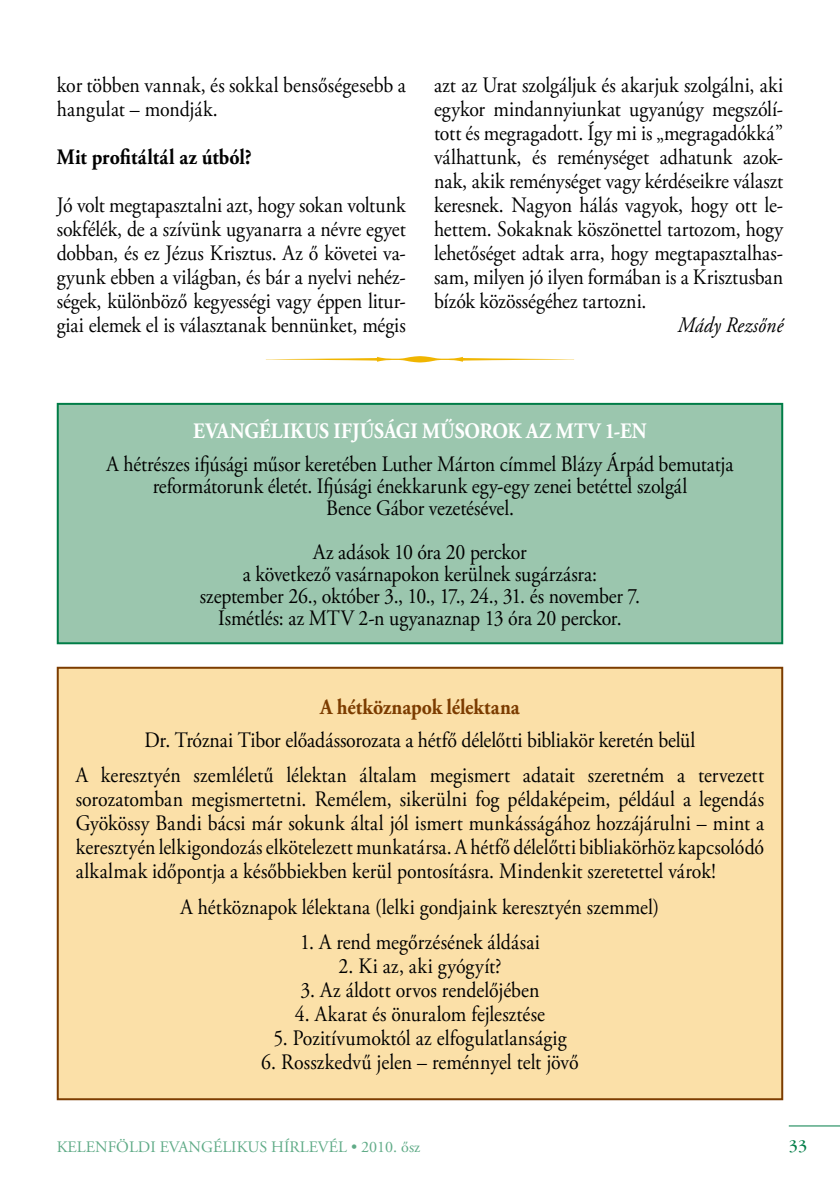
<style>
.page{position:relative;width:840px;height:1191px;background:#fff}
.page>*{position:absolute;margin:0;border:0;box-sizing:border-box;transform-origin:0 0}
.t1{font:22px/24px "Adobe Garamond Pro";letter-spacing:-.005em;color:#000;text-align:justify;scale:.9 1}
.t2{font:700 22px "Adobe Garamond Pro";letter-spacing:.005em;color:#fff;scale:.9 1}
.t3{font:700 22px "Adobe Garamond Pro";letter-spacing:.005em;color:#000;scale:.9 1}
.t4{font:700 22px "Adobe Garamond Pro";letter-spacing:-.005em;color:#7c3c00;scale:.9 1}
.t5{font:22px "Adobe Garamond Pro";letter-spacing:.03em;color:#000;scale:.9 1}
.t6{font:italic 22px "Adobe Garamond Pro";letter-spacing:.01em;color:#000;scale:.9 1}
.t7{font:16px "Adobe Garamond Pro";color:#60ab87}
.t8{font:16px "Garamond PFL";color:#007d47}
</style>
<div class="page">
<hr style="left:788px;top:1125px;width:51px;height:1px;background:#007d47">
<svg style="left:266px;top:356px;width:308px;height:6px"></svg>
<div style="left:58px;top:668px;width:723px;height:431px;background:#fbe0a8"></div>
<div style="left:57px;top:667px;width:725px;height:433px;border:2px solid #7c3c00"></div>
<div style="left:58px;top:404px;width:723px;height:239px;background:#9bc6ae"></div>
<div style="left:57px;top:403px;width:725px;height:241px;border:2px solid #007d47"></div>
<p class="t1" style="left:57px;top:74px;width:389px">kor többen vannak, és sokkal bensőségesebb a hangulat – mondják.</p>
<p class="t3" style="left:57px;top:144px;width:218px">Mit profitáltál az útból?</p>
<p class="t1" style="left:57px;top:194px;width:389px">Jó volt megtapasztalni azt, hogy sokan voltunk sokfélék, de a szívünk ugyanarra a névre egyet dobban, és ez Jézus Krisztus. Az ő követei va&shy;gyunk ebben a világban, és bár a nyelvi nehéz&shy;ségek, különböző kegyességi vagy éppen litur&shy;giai elemek el is választanak bennünket, mégis</p>
<p class="t1" style="left:434px;top:74px;width:389px">azt az Urat szolgáljuk és akarjuk szolgálni, aki egykor mindannyiunkat ugyanúgy megszólí&shy;tott és megragadott. Így mi is „megragadókká” válhattunk, és reménységet adhatunk azok&shy;nak, akik reménységet vagy kérdéseikre választ keresnek. Nagyon hálás vagyok, hogy ott le&shy;hettem. Sokaknak köszönettel tartozom, hogy lehetőséget adtak arra, hogy megtapasztalhas&shy;sam, milyen jó ilyen formában is a Krisztusban bízók közösségéhez tartozni.</p>
<p class="t6" style="left:677px;top:312px;width:118px">Mády Rezsőné</p>
<p class="t2" style="left:193px;top:418px;width:505px">EVANGÉLIKUS IFJÚSÁGI MŰSOROK AZ MTV 1-EN</p>
<p class="t1" style="left:107px;top:454px;width:697px;line-height:22px;text-align:center">A hétrészes ifjúsági műsor keretében Luther Márton címmel Blázy Árpád bemutatja reformátorunk életét. Ifjúsági énekkarunk egy-egy zenei betéttel szolgál<br>Bence Gábor vezetésével.</p>
<p class="t1" style="left:200px;top:542px;width:490px;line-height:22px;text-align:center">Az adások 10 óra 20 perckor<br>a következő vasárnapokon kerülnek sugárzásra: szeptember 26., október 3., 10., 17., 24., 31. és november 7.<br>Ismétlés: az MTV 2-n ugyanaznap 13 óra 20 perckor.</p>
<p class="t4" style="left:320px;top:694px;width:223px">A hétköznapok lélektana</p>
<p class="t1" style="left:76px;top:723px;width:765px;line-height:35.4px;text-align:center">Dr. Tróznai Tibor előadássorozata a hétfő délelőtti bibliakör keretén belül<br>A keresztyén szemléletű lélektan általam megismert adatait szeretném a tervezett</p>
<p class="t1" style="left:76px;top:788px;width:766px">sorozatomban megismertetni. Remélem, sikerülni fog példaképeim, például a legendás Gyökössy Bandi bácsi már sokunk által jól ismert munkásságához hozzájárulni – mint a keresztyén lelkigondozás elkötelezett munkatársa. A hétfő délelőtti bibliakörhöz kapcsolódó alkalmak időpontja a későbbiekben kerül pontosításra. Mindenkit szeretettel várok!</p>
<p class="t1" style="left:180px;top:895px;width:533px">A hétköznapok lélektana (lelki gondjaink keresztyén szemmel)</p>
<p class="t1" style="left:300px;top:931px;width:268px">1. A rend megőrzésének áldásai</p>
<p class="t5" style="left:338px;top:953px;width:183px">2. Ki az, aki gyógyít?</p>
<p class="t1" style="left:300px;top:979px;width:267px">3. Az áldott orvos rendelőjében</p>
<p class="t1" style="left:295px;top:1003px;width:279px">4. Akarat és önuralom fejlesztése</p>
<p class="t1" style="left:273px;top:1027px;width:327px">5. Pozitívumoktól az elfogulatlanságig</p>
<p class="t1" style="left:261px;top:1051px;width:354px">6. Rosszkedvű jelen – reménnyel telt jövő</p>
<p class="t7" style="left:57px;top:1136px;width:365px">KELENFÖLDI EVANGÉLIKUS HÍRLEVÉL • 2010. ősz</p>
<p class="t8" style="left:788px;top:1137px;width:20px">33</p>
</div>
